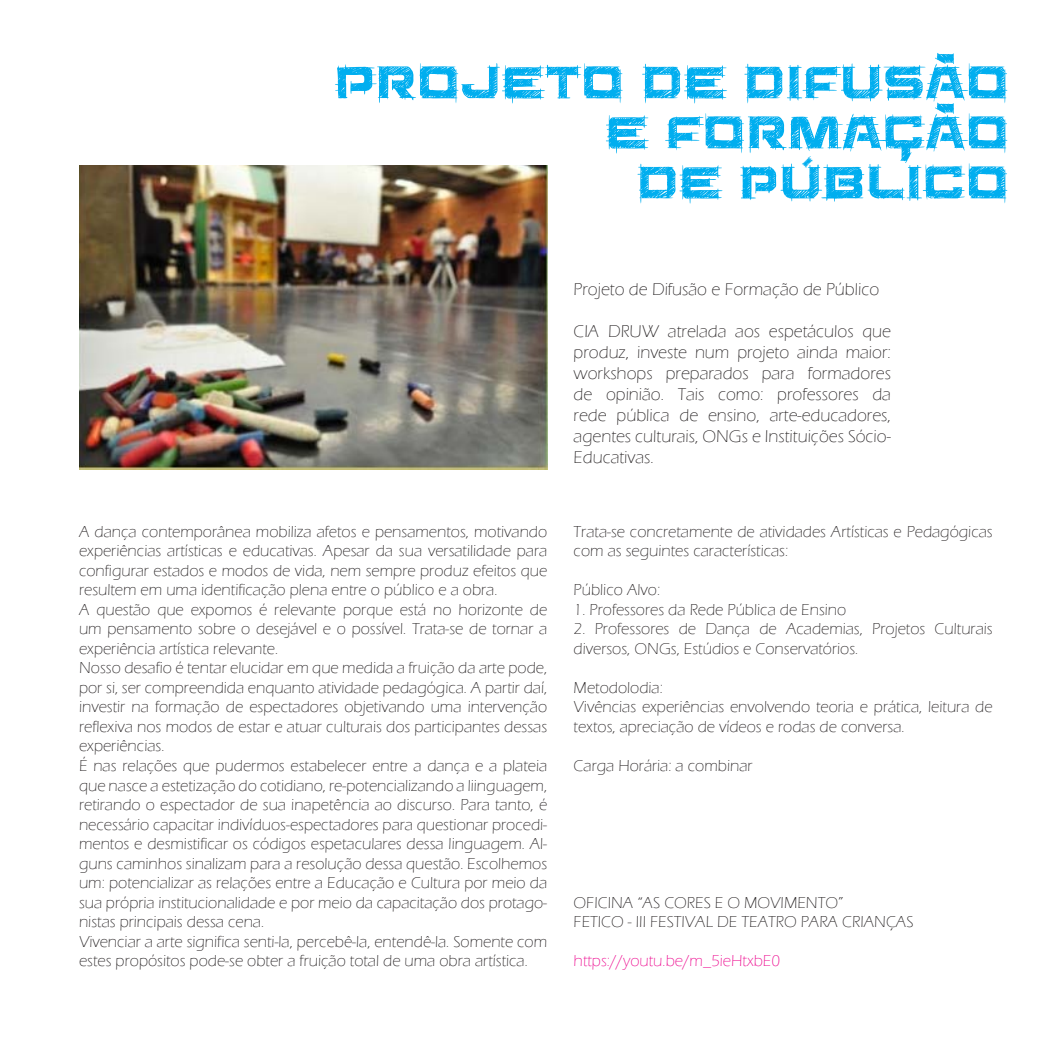
<style>
.page{position:relative;width:1053px;height:1053px;background:#fff}
.page>*{position:absolute;margin:0;border:0;box-sizing:border-box;transform-origin:0 0}
.t1{font:52.5px/50px "Saucer BB";letter-spacing:.04em;color:#00aeef;text-align:right}
.t2{font:300 17.5px/21px "Eras ITC";color:#231f20;text-align:justify}
.t3{font:300 16.25px/19.5px "Eras ITC";color:#231f20;text-align:justify}
.t4{font:300 16.25px "Eras ITC";color:#ed028c}
</style>
<div class="page">
<img style="left:79px;top:166px;width:468px;height:303px">
<p class="t1" style="left:983px;top:51px;width:16px;rotate:90deg">,</p>
<p class="t1" style="left:983px;top:101px;width:16px;rotate:90deg">,</p>
<p class="t1" style="left:335px;top:58px;width:674px">PROJETO DE DIFUSAO<br>E FORMACAO</p>
<p class="t1" style="left:637px;top:158px;width:372px">DE PUBLICO</p>
<p class="t1" style="left:898px;top:115px;width:16px">,</p>
<p class="t3" style="left:79px;top:522px;width:469px">A dança contemporânea mobiliza afetos e pensamentos, motivando experiências artísticas e educativas. Apesar da sua versatilidade para configurar estados e modos de vida, nem sempre produz efeitos que resultem em uma identificação plena entre o público e a obra.</p>
<p class="t3" style="left:79px;top:600px;width:469px">A questão que expomos é relevante porque está no horizonte de um pensamento sobre o desejável e o possível. Trata-se de tornar a experiência artística relevante.</p>
<p class="t3" style="left:79px;top:658px;width:469px">Nosso desafio é tentar elucidar em que medida a fruição da arte pode, por si, ser compreendida enquanto atividade pedagógica. A partir daí, investir na formação de espectadores objetivando uma intervenção reflexiva nos modos de estar e atuar culturais dos participantes dessas experiências.</p>
<p class="t3" style="left:79px;top:756px;width:469px">É nas relações que pudermos estabelecer entre a dança e a plateia que nasce a estetização do cotidiano, re-potencializando a liinguagem, retirando o espectador de sua inapetência ao discurso. Para tanto, é necessário capacitar indivíduos-espectadores para questionar procedi&shy;mentos e desmistificar os códigos espetaculares dessa linguagem. Al&shy;guns caminhos sinalizam para a resolução dessa questão. Escolhemos um: potencializar as relações entre a Educação e Cultura por meio da sua própria institucionalidade e por meio da capacitação dos protago&shy;nistas principais dessa cena.</p>
<p class="t3" style="left:79px;top:931px;width:469px">Vivenciar a arte significa senti-la, percebê-la, entendê-la. Somente com estes propósitos pode-se obter a fruição total de uma obra artística.</p>
<p class="t2" style="left:573px;top:278px;width:307px">Projeto de Difusão e Formação de Público</p>
<p class="t2" style="left:573px;top:320px;width:319px">CIA DRUW atrelada aos espetáculos que produz, investe num projeto ainda maior: workshops preparados para formadores de opinião. Tais como: professores da rede pública de ensino, arte-educadores, agentes culturais, ONGs e Instituições Sócio-Educativas.</p>
<p class="t3" style="left:573px;top:522px;width:420px">Trata-se concretamente de atividades Artísticas e Pedagógicas com as seguintes características:</p>
<p class="t3" style="left:573px;top:580px;width:88px">Público Alvo:</p>
<p class="t3" style="left:573px;top:600px;width:274px">1. Professores da Rede Pública de Ensino</p>
<p class="t3" style="left:573px;top:619px;width:420px">2. Professores de Dança de Academias, Projetos Culturais diversos, ONGs, Estúdios e Conservatórios.</p>
<p class="t3" style="left:573px;top:678px;width:91px">Metodolodia:</p>
<p class="t3" style="left:573px;top:697px;width:420px">Vivências experiências envolvendo teoria e prática, leitura de textos, apreciação de vídeos e rodas de conversa.</p>
<p class="t3" style="left:573px;top:756px;width:180px">Carga Horária: a combinar</p>
<p class="t3" style="left:573px;top:892px;width:271px">OFICINA “AS CORES E O MOVIMENTO”</p>
<p class="t3" style="left:573px;top:912px;width:341px">FETICO - III FESTIVAL DE TEATRO PARA CRIANÇAS</p>
<p class="t4" style="left:573px;top:951px;width:208px">https://youtu.be/m_5ieHtxbE0</p>
</div>
